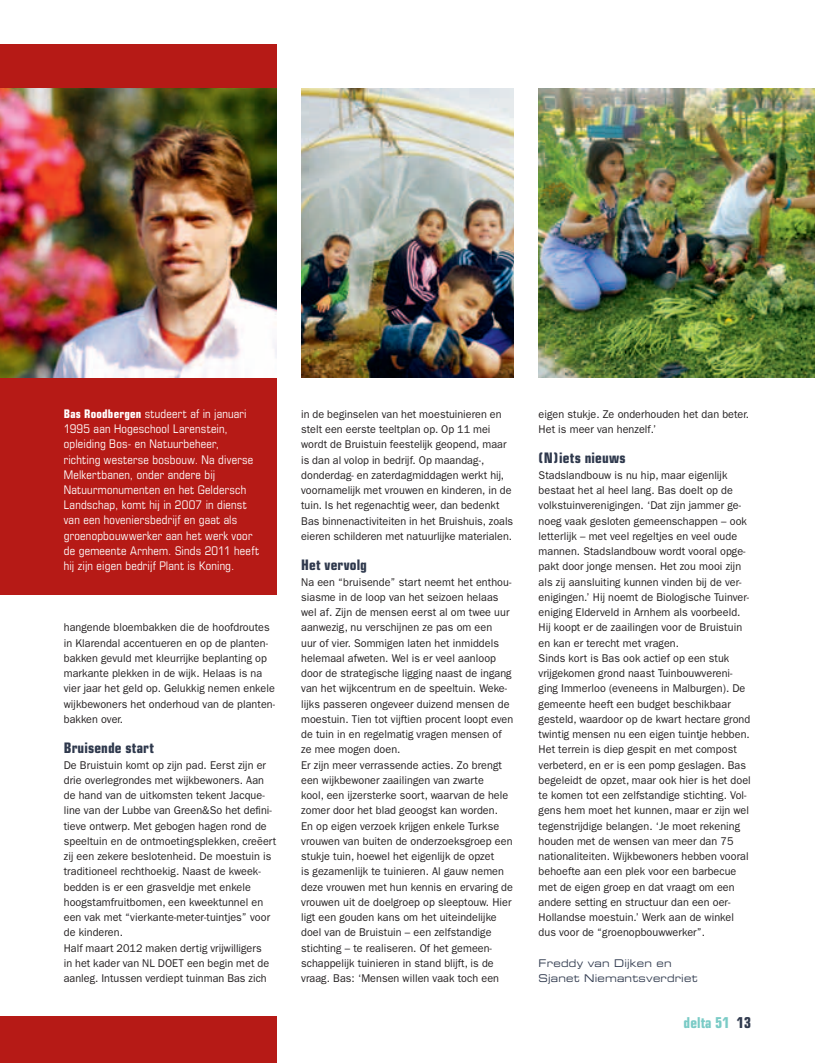
<style>
.page{position:relative;width:815px;height:1063px;background:#fff}
.page>*{position:absolute;margin:0;border:0;box-sizing:border-box;transform-origin:0 0}
.t1{font:700 condensed 15px "Eurostile";letter-spacing:.005em;color:#7acbc6;scale:.96 1}
.t2{font:700 condensed 14.5px "Eurostile";letter-spacing:.01em;color:#2f394d}
.t3{font:condensed 11.88px/15.2px "Eurostile";letter-spacing:.02em;color:#fff}
.t4{font:11.25px/15.2px "Franklin Gothic";letter-spacing:.005em;color:#231f20;scale:.96 1}
.t5{font:10.62px/15.2px "Eurostile Extended Two";letter-spacing:.025em;color:#2f394d;scale:.9 1}
.s1{font-weight:700}
.s2{color:#2f394d}
</style>
<div class="page">
<div style="left:0;top:44px;width:276px;height:551px;background:#b61a16"></div>
<div style="left:0;top:1017px;width:276px;height:46px;background:#b61a16"></div>
<img style="left:0;top:89px;width:276px;height:288px">
<img style="left:301px;top:89px;width:213px;height:288px">
<img style="left:539px;top:89px;width:276px;height:288px">
<p class="t3" style="left:64px;top:406px;width:197px"><span class="s1">Bas Roodbergen</span> studeert af in januari 1995 aan Hogeschool Larenstein, opleiding Bos- en Natuurbeheer,<br>richting westerse bosbouw. Na diverse Melkertbanen, onder andere bij Natuurmonumenten en het Geldersch Landschap, komt hij in 2007 in dienst van een hoveniersbedrijf en gaat als groenopbouwwerker aan het werk voor de gemeente Arnhem. Sinds 2011 heeft hij zijn eigen bedrijf Plant is Koning.</p>
<p class="t4" style="left:64px;top:620px;width:222px">hangende bloembakken die de hoofdroutes in Klarendal accentueren en op de planten&shy;bakken gevuld met kleurrijke beplanting op markante plekken in de wijk. Helaas is na vier jaar het geld op. Gelukkig nemen enkele wijkbewoners het onderhoud van de planten&shy;bakken over.</p>
<p class="t2" style="left:64px;top:739px;width:92px">Bruisende start</p>
<p class="t4" style="left:64px;top:757px;width:223px">De Bruistuin komt op zijn pad. Eerst zijn er drie overlegrondes met wijkbewoners. Aan de hand van de uitkomsten tekent Jacque&shy;line van der Lubbe van Green&amp;So het defini&shy;tieve ontwerp. Met gebogen hagen rond de speeltuin en de ontmoetingsplekken, creëert zij een zekere beslotenheid. De moestuin is traditioneel rechthoekig. Naast de kweek&shy;bedden is er een grasveldje met enkele hoogstamfruitbomen, een kweektunnel en een vak met “vierkante-meter-tuintjes” voor de kinderen.<br>Half maart 2012 maken dertig vrijwilligers<br>in het kader van NL DOET een begin met de aanleg. Intussen verdiept tuinman Bas zich</p>
<p class="t4" style="left:301px;top:406px;width:222px">in de beginselen van het moestuinieren en stelt een eerste teeltplan op. Op 11 mei wordt de Bruistuin feestelijk geopend, maar is dan al volop in bedrijf. Op maandag-, donderdag- en zaterdagmiddagen werkt hij, voornamelijk met vrouwen en kinderen, in de tuin. Is het regenachtig weer, dan bedenkt Bas binnenactiviteiten in het Bruishuis, zoals eieren schilderen met natuurlijke materialen.</p>
<p class="t2" style="left:301px;top:556px;width:67px">Het vervolg</p>
<p class="t4" style="left:301px;top:574px;width:223px">Na een “bruisende” start neemt het enthou&shy;siasme in de loop van het seizoen helaas wel af. Zijn de mensen eerst al om twee uur aanwezig, nu verschijnen ze pas om een<br>uur of vier. Sommigen laten het inmiddels helemaal afweten. Wel is er veel aanloop door de strategische ligging naast de ingang van het wijkcentrum en de speeltuin. Weke&shy;lijks passeren ongeveer duizend mensen de moestuin. Tien tot vijftien procent loopt even de tuin in en regelmatig vragen mensen of ze mee mogen doen.<br>Er zijn meer verrassende acties. Zo brengt een wijkbewoner zaailingen van zwarte<br>kool, een ijzersterke soort, waarvan de hele zomer door het blad geoogst kan worden.<br>En op eigen verzoek krijgen enkele Turkse vrouwen van buiten de onderzoeksgroep een stukje tuin, hoewel het eigenlijk de opzet<br>is gezamenlijk te tuinieren. Al gauw nemen deze vrouwen met hun kennis en ervaring de vrouwen uit de doelgroep op sleeptouw. Hier ligt een gouden kans om het uiteindelijke doel van de Bruistuin – een zelfstandige stichting – te realiseren. Of het gemeen&shy;schappelijk tuinieren in stand blijft, is de vraag. Bas: ‘Mensen willen vaak toch een</p>
<p class="t4" style="left:539px;top:407px;width:221px">eigen stukje. Ze onderhouden het dan beter.<br>Het is meer van henzelf.’</p>
<p class="t2" style="left:539px;top:449px;width:89px">(N)iets nieuws</p>
<p class="t4" style="left:539px;top:467px;width:223px">Stadslandbouw is nu hip, maar eigenlijk bestaat het al heel lang. Bas doelt op de volkstuinverenigingen. ‘Dat zijn jammer ge&shy;noeg vaak gesloten gemeenschappen – ook letterlijk – met veel regeltjes en veel oude mannen. Stadslandbouw wordt vooral opge&shy;pakt door jonge mensen. Het zou mooi zijn als zij aansluiting kunnen vinden bij de ver&shy;enigingen.’ Hij noemt de Biologische Tuinver&shy;eniging Elderveld in Arnhem als voorbeeld.<br>Hij koopt er de zaailingen voor de Bruistuin en kan er terecht met vragen.<br>Sinds kort is Bas ook actief op een stuk vrijgekomen grond naast Tuinbouwvereni&shy;ging Immerloo (eveneens in Malburgen). De gemeente heeft een budget beschikbaar gesteld, waardoor op de kwart hectare grond twintig mensen nu een eigen tuintje hebben.<br>Het terrein is diep gespit en met compost verbeterd, en er is een pomp geslagen. Bas begeleidt de opzet, maar ook hier is het doel te komen tot een zelfstandige stichting. Vol&shy;gens hem moet het kunnen, maar er zijn wel tegenstrijdige belangen. ‘Je moet rekening houden met de wensen van meer dan 75 nationaliteiten. Wijkbewoners hebben vooral behoefte aan een plek voor een barbecue met de eigen groep en dat vraagt om een andere setting en structuur dan een oer-Hollandse moestuin.’ Werk aan de winkel dus voor de “groenopbouwwerker”.</p>
<p class="t5" style="left:539px;top:955px;width:178px">Freddy van Dijken en<br>Sjanet Niemantsverdriet</p>
<h1 class="t1" style="left:684px;top:1013px;width:72px">delta 51 <span class="s2">13</span></h1>
</div>
